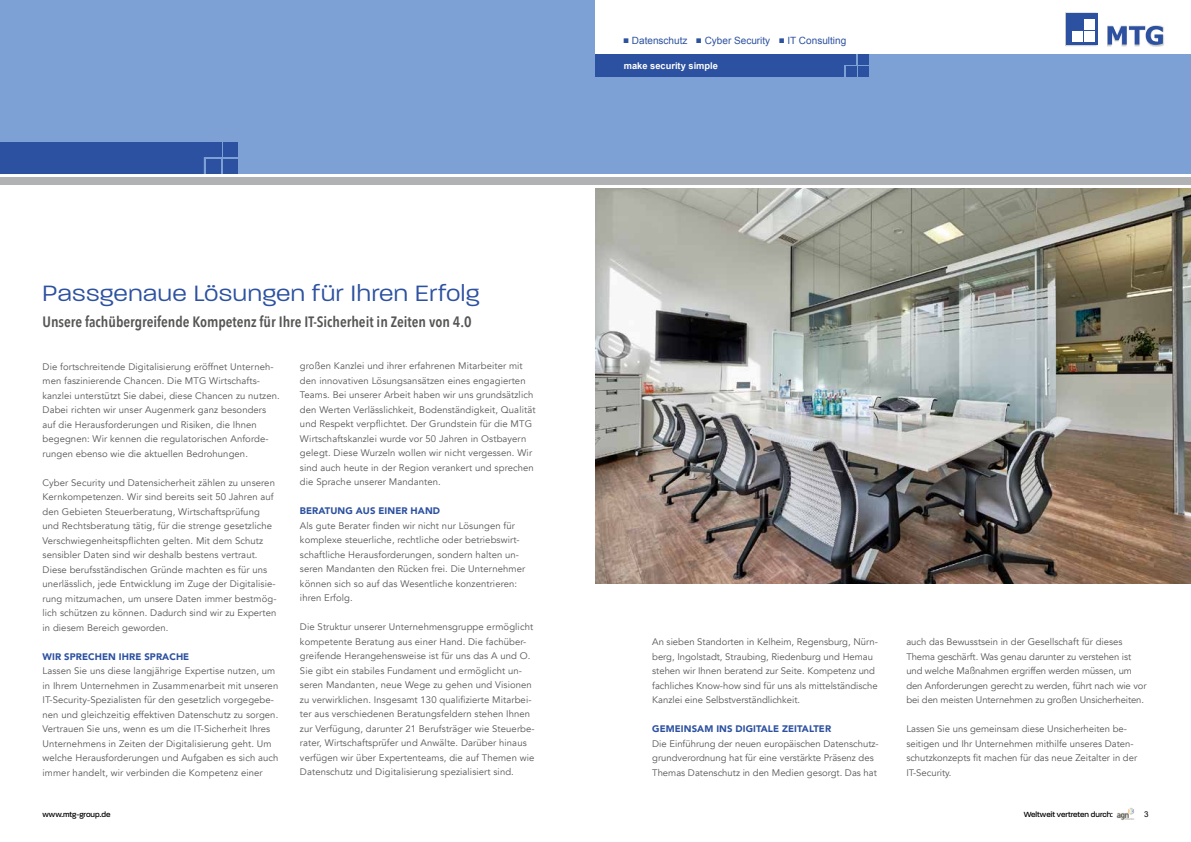
<style>
.page{position:relative;width:1191px;height:842px;background:#fff}
.page>*{position:absolute;margin:0;border:0;box-sizing:border-box;transform-origin:0 0}
.t1{font:300 24px "Paralucent";letter-spacing:.03em;color:#2c51a0;scale:1.06 1}
.t2{font:600 15px "Avenir Next Condensed";color:#565655}
.t3{font:10px "Arial";color:#2c51a0}
.t4{font:9.5px/14.5px "Avenir";letter-spacing:.01em;color:#565655}
.t5{font:9.5px/14.5px "Avenir";letter-spacing:-.01em;color:#565655}
.t6{font:900 9.5px "Avenir";letter-spacing:.01em;color:#2c51a0}
.t7{font:700 9.3px "Arial";color:#fff}
.t8{font:500 8px "Paralucent";color:#000}
.t9{font:8px "Arial";color:#000}
</style>
<div class="page">
<img style="left:1117px;top:807px;width:17px;height:13px">
<div style="left:0;top:0;width:595px;height:174px;background:#7ea1d5"></div>
<div style="left:0;top:177px;width:1191px;height:8px;background:#b1b2b3"></div>
<div style="left:595px;top:55px;width:596px;height:119px;background:#7ea1d5"></div>
<div style="left:595px;top:55px;width:261px;height:10px;background:#2c51a0"></div>
<div style="left:595px;top:61px;width:249px;height:16px;background:#2c51a0"></div>
<img style="left:1065px;top:13px;width:32px;height:33px">
<div style="left:1066px;top:13px;width:31px;height:31px;background:#2c51a0"></div>
<img style="left:1107px;top:26px;width:57px;height:21px">
<svg style="left:1107px;top:26px;width:55px;height:19px"></svg>
<div style="left:1084px;top:19px;width:10px;height:10px;background:#fff"></div>
<div style="left:1084px;top:31px;width:10px;height:10px;background:#fff"></div>
<div style="left:1072px;top:31px;width:10px;height:10px;background:#fff"></div>
<div style="left:858px;top:55px;width:10px;height:10px;background:#2c51a0"></div>
<div style="left:858px;top:67px;width:10px;height:10px;background:#2c51a0"></div>
<div style="left:846px;top:67px;width:10px;height:10px;background:#2c51a0"></div>
<div style="left:0;top:142px;width:204px;height:32px;background:#2c51a0"></div>
<div style="left:206px;top:159px;width:15px;height:15px;background:#2c51a0"></div>
<div style="left:224px;top:159px;width:14px;height:15px;background:#2c51a0"></div>
<div style="left:224px;top:142px;width:14px;height:15px;background:#2c51a0"></div>
<div style="left:0;top:142px;width:221px;height:15px;background:#2c51a0"></div>
<img style="left:595px;top:189px;width:596px;height:394px">
<p class="t3" style="left:623px;top:34px;width:225px">■ Datenschutz ■ Cyber Security ■ IT Consulting</p>
<h1 class="t1" style="left:43px;top:279px;width:414px">Passgenaue Lösungen für Ihren Erfolg</h1>
<h2 class="t2" style="left:43px;top:309px;width:430px">Unsere fachübergreifende Kompetenz für Ihre IT-Sicherheit in Zeiten von 4.0</h2>
<p class="t4" style="left:43px;top:359px;width:239px">Die fortschreitende Digitalisierung eröffnet Unterneh&shy;men faszinierende Chancen. Die MTG Wirtschafts&shy;kanzlei unterstützt Sie dabei, diese Chancen zu nutzen.<br>Dabei richten wir unser Augenmerk ganz besonders auf die Herausforderungen und Risiken, die Ihnen begegnen: Wir kennen die regulatorischen Anforde&shy;rungen ebenso wie die aktuellen Bedrohungen.</p>
<p class="t4" style="left:43px;top:475px;width:235px">Cyber Security und Datensicherheit zählen zu unseren Kernkompetenzen. Wir sind bereits seit 50 Jahren auf den Gebieten Steuerberatung, Wirtschaftsprüfung und Rechtsberatung tätig, für die strenge gesetzliche Verschwiegenheitspflichten gelten. Mit dem Schutz sensibler Daten sind wir deshalb bestens vertraut.<br>Diese berufsständischen Gründe machten es für uns unerlässlich, jede Entwicklung im Zuge der Digitalisie&shy;rung mitzumachen, um unsere Daten immer bestmög&shy;lich schützen zu können. Dadurch sind wir zu Experten in diesem Bereich geworden.</p>
<p class="t6" style="left:43px;top:648px;width:148px">WIR SPRECHEN IHRE SPRACHE</p>
<p class="t4" style="left:43px;top:664px;width:237px">Lassen Sie uns diese langjährige Expertise nutzen, um in Ihrem Unternehmen in Zusammenarbeit mit unseren IT-Security-Spezialisten für den gesetzlich vorgegebe&shy;nen und gleichzeitig effektiven Datenschutz zu sorgen.<br>Vertrauen Sie uns, wenn es um die IT-Sicherheit Ihres Unternehmens in Zeiten der Digitalisierung geht. Um welche Herausforderungen und Aufgaben es sich auch immer handelt, wir verbinden die Kompetenz einer</p>
<p class="t4" style="left:300px;top:359px;width:237px">großen Kanzlei und ihrer erfahrenen Mitarbeiter mit den innovativen Lösungsansätzen eines engagierten Teams. Bei unserer Arbeit haben wir uns grundsätzlich den Werten Verlässlichkeit, Bodenständigkeit, Qualität und Respekt verpflichtet. Der Grundstein für die MTG Wirtschaftskanzlei wurde vor 50 Jahren in Ostbayern gelegt. Diese Wurzeln wollen wir nicht vergessen. Wir sind auch heute in der Region verankert und sprechen die Sprache unserer Mandanten.</p>
<p class="t6" style="left:300px;top:503px;width:142px">BERATUNG AUS EINER HAND</p>
<p class="t4" style="left:300px;top:519px;width:227px">Als gute Berater finden wir nicht nur Lösungen für komplexe steuerliche, rechtliche oder betriebswirt&shy;schaftliche Herausforderungen, sondern halten un&shy;seren Mandanten den Rücken frei. Die Unternehmer können sich so auf das Wesentliche konzentrieren: ihren Erfolg.</p>
<p class="t4" style="left:300px;top:620px;width:236px">Die Struktur unserer Unternehmensgruppe ermöglicht kompetente Beratung aus einer Hand. Die fachüber&shy;greifende Herangehensweise ist für uns das A und O.<br>Sie gibt ein stabiles Fundament und ermöglicht un&shy;seren Mandanten, neue Wege zu gehen und Visionen zu verwirklichen. Insgesamt 130 qualifizierte Mitarbei&shy;ter aus verschiedenen Beratungsfeldern stehen Ihnen zur Verfügung, darunter 21 Berufsträger wie Steuerbe&shy;rater, Wirtschaftsprüfer und Anwälte. Darüber hinaus verfügen wir über Expertenteams, die auf Themen wie Datenschutz und Digitalisierung spezialisiert sind.</p>
<p class="t7" style="left:624px;top:60px;width:96px">make security simple</p>
<p class="t4" style="left:652px;top:635px;width:227px">An sieben Standorten in Kelheim, Regensburg, Nürn&shy;berg, Ingolstadt, Straubing, Riedenburg und Hemau stehen wir Ihnen beratend zur Seite. Kompetenz und fachliches Know-how sind für uns als mittelständische Kanzlei eine Selbstverständlichkeit.</p>
<p class="t6" style="left:652px;top:721px;width:180px">GEMEINSAM INS DIGITALE ZEITALTER</p>
<p class="t4" style="left:652px;top:736px;width:228px">Die Einführung der neuen europäischen Datenschutz&shy;grundverordnung hat für eine verstärkte Präsenz des<br>Themas Datenschutz in den Medien gesorgt. Das hat</p>
<p class="t5" style="left:906px;top:635px;width:242px">auch das Bewusstsein in der Gesellschaft für dieses Thema geschärft. Was genau darunter zu verstehen ist und welche Maßnahmen ergriffen werden müssen, um den Anforderungen gerecht zu werden, führt nach wie vor bei den meisten Unternehmen zu großen Unsicherheiten.</p>
<p class="t4" style="left:906px;top:722px;width:232px">Lassen Sie uns gemeinsam diese Unsicherheiten be&shy;seitigen und Ihr Unternehmen mithilfe unseres Daten&shy;schutzkonzepts fit machen für das neue Zeitalter in der IT-Security.</p>
<p class="t8" style="left:43px;top:809px;width:69px">www.mtg-group.de</p>
<p class="t8" style="left:1023px;top:810px;width:91px">Weltweit vertreten durch:</p>
<p class="t9" style="left:1144px;top:809px;width:6px">3</p>
</div>
